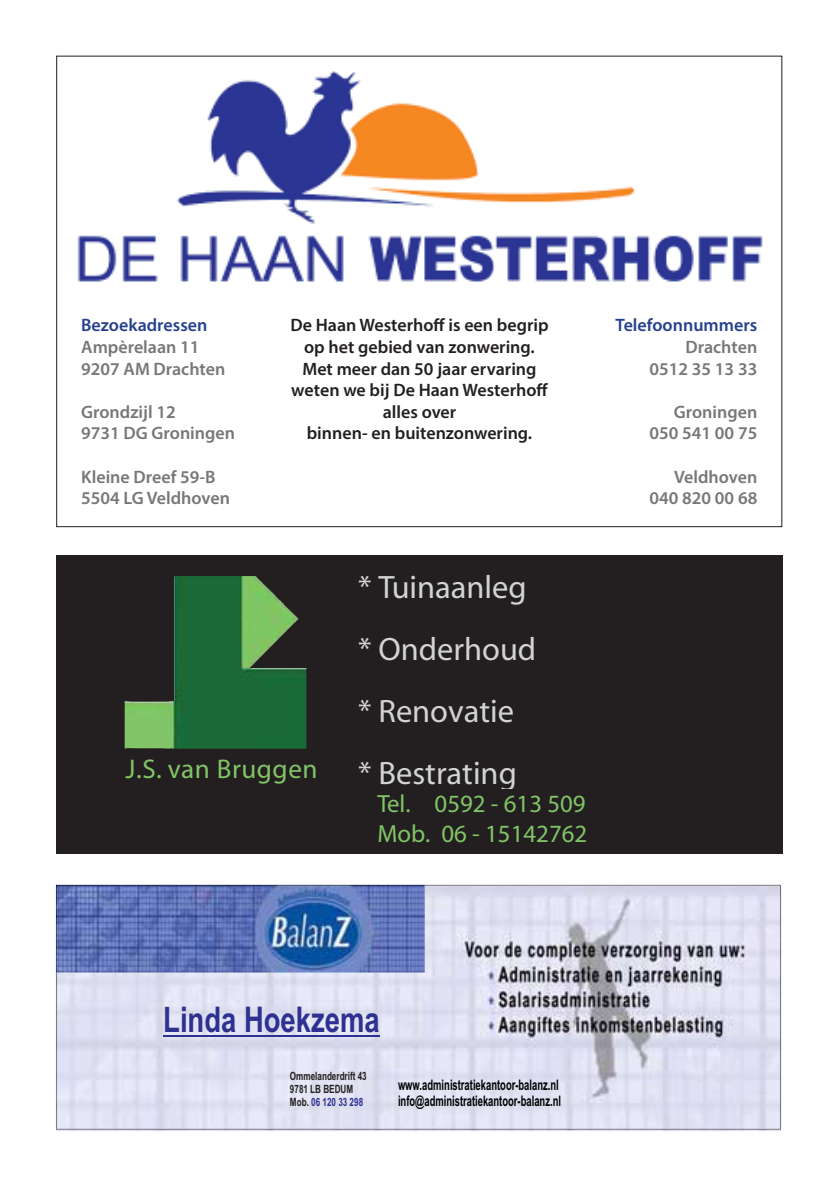
<style>
.page{position:relative;width:840px;height:1190px;background:#fff}
.page>*{position:absolute;margin:0;border:0;box-sizing:border-box;transform-origin:0 0}
.t1{font:700 35.4px "Arial Narrow";color:#2e3092;scale:.95 1}
.t2{font:32.4px/61.8px "Helvetica Neue LT Std";color:#d1d3d4}
.t3{font:condensed 27.2px "Helvetica Neue LT Std";letter-spacing:.02em;color:#80c566}
.t4{font:24.8px/29.8px "Helvetica Neue LT Std";color:#80c566}
.t5{font:600 18px/21.6px "Myriad Pro";color:#757779}
.t6{font:600 18px/21.6px "Myriad Pro";color:#231f20;text-align:center}
.t7{font:600 18px "Myriad Pro";color:#25408e}
.t8{font:700 14.6px/16.6px "Arial Narrow";color:#000;scale:.79 1}
.t9{font:700 11.4px/13px "Arial Narrow";color:#231f20;scale:.87 1}
.s1{color:#2e3092}
</style>
<div class="page">
<div style="left:57px;top:556px;width:726px;height:298px;background:#231f20"></div>
<svg style="left:124px;top:576px;width:183px;height:173px"></svg>
<img style="left:56px;top:885px;width:725px;height:245px">
<img style="left:77px;top:72px;width:686px;height:210px">
<p class="t7" style="left:81px;top:318px;width:128px">Bezoekadressen</p>
<p class="t5" style="left:81px;top:337px;width:146px">Ampèrelaan 11<br>9207 AM Drachten</p>
<p class="t5" style="left:81px;top:402px;width:155px">Grondzijl 12<br>9731 DG Groningen</p>
<p class="t5" style="left:81px;top:467px;width:150px">Kleine Dreef 59-B<br>5504 LG Veldhoven</p>
<p class="t6" style="left:290px;top:316px;width:260px">De Haan Westerhoff is een begrip op het gebied van zonwering.<br>Met meer dan 50 jaar ervaring weten we bij De Haan Westerhoff alles over<br>binnen- en buitenzonwering.</p>
<h2 class="t2" style="left:358px;top:559px;width:180px">* Tuinaanleg * Onderhoud * Renovatie</h2>
<h3 class="t3" style="left:126px;top:753px;width:193px">J.S. van Bruggen</h3>
<h2 class="t2" style="left:358px;top:744px;width:160px">* Bestrating</h2>
<h3 class="t4" style="left:377px;top:791px;width:211px">Tel. 0592 - 613 509<br>Mob. 06 - 15142762</h3>
<p class="t7" style="left:616px;top:318px;width:143px">Telefoonnummers</p>
<p class="t5" style="left:650px;top:337px;width:109px;text-align:right">Drachten<br>0512 35 13 33</p>
<p class="t5" style="left:650px;top:402px;width:109px;text-align:right">Groningen<br>050 541 00 75</p>
<p class="t5" style="left:650px;top:467px;width:109px;text-align:right">Veldhoven<br>040 820 00 68</p>
<h1 class="t1" style="left:163px;top:999px;width:229px">Linda Hoekzema</h1>
<p class="t9" style="left:290px;top:1070px;width:90px">Ommelanderdrift 43<br>9781 LB BEDUM<br>Mob. <span class="s1">06 120 33 298</span></p>
<p class="t8" style="left:398px;top:1076px;width:208px">www.administratiekantoor-balanz.nl info@administratiekantoor-balanz.nl</p>
</div>
